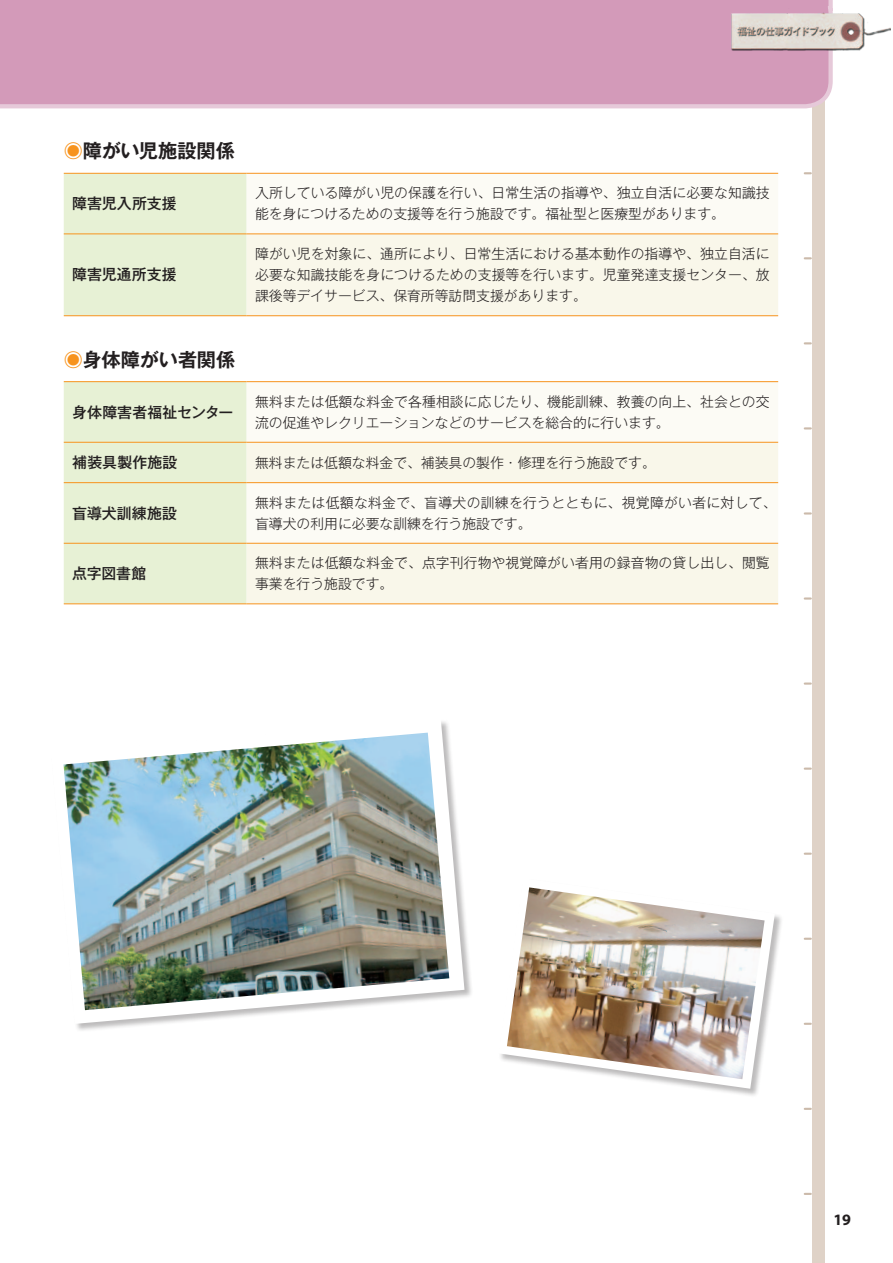
<style>
.page{position:relative;width:893px;height:1263px;background:#fff}
.page>*{position:absolute;margin:0;border:0;box-sizing:border-box;transform-origin:0 0}
.t1{font:700 19.2px "Gothic MB101 Pro De";color:#231f20}
.t2{font:700 15.9px "Myriad Pro";color:#231f20}
.t3{font:500 14.85px "Gothic MB101 Pro";letter-spacing:.005em;color:#231f20}
.t4{font:300 13.8px/21.3px "Gothic MB101 Pro";letter-spacing:.005em;color:#231f20}
.s1{color:#f7931d}
</style>
<div class="page">
<svg style="left:805px;top:1023px;width:6px;height:2px"></svg>
<svg style="left:805px;top:938px;width:6px;height:2px"></svg>
<svg style="left:805px;top:853px;width:6px;height:2px"></svg>
<svg style="left:805px;top:767px;width:6px;height:3px"></svg>
<svg style="left:805px;top:682px;width:6px;height:3px"></svg>
<svg style="left:805px;top:597px;width:6px;height:3px"></svg>
<svg style="left:805px;top:512px;width:6px;height:2px"></svg>
<svg style="left:805px;top:427px;width:6px;height:2px"></svg>
<svg style="left:805px;top:342px;width:6px;height:2px"></svg>
<svg style="left:805px;top:257px;width:6px;height:2px"></svg>
<svg style="left:805px;top:172px;width:6px;height:2px"></svg>
<div style="left:812px;top:85px;width:13px;height:1178px;background:#dfd2c7"></div>
<svg style="left:805px;top:1108px;width:6px;height:2px"></svg>
<svg style="left:805px;top:1193px;width:6px;height:2px"></svg>
<div style="left:0;top:0;width:833px;height:109px;background:#d39ab9"></div>
<svg style="left:64px;top:174px;width:183px;height:429px;fill:#e7f1d5"></svg>
<svg style="left:247px;top:234px;width:531px;height:369px;fill:#fbf7ea"></svg>
<hr style="left:64px;top:543px;width:183px;height:1px;background:#f7931d">
<hr style="left:247px;top:543px;width:531px;height:1px;background:#f7931d">
<hr style="left:64px;top:603px;width:183px;height:1px;background:#f7931d">
<hr style="left:247px;top:603px;width:531px;height:1px;background:#f7931d">
<hr style="left:64px;top:173px;width:183px;height:1px;background:#f7931d">
<hr style="left:247px;top:173px;width:531px;height:1px;background:#f7931d">
<hr style="left:64px;top:233px;width:183px;height:1px;background:#f7931d">
<hr style="left:247px;top:233px;width:531px;height:1px;background:#f7931d">
<hr style="left:64px;top:315px;width:183px;height:1px;background:#f7931d">
<hr style="left:247px;top:315px;width:531px;height:1px;background:#f7931d">
<hr style="left:64px;top:381px;width:183px;height:1px;background:#f7931d">
<hr style="left:247px;top:381px;width:531px;height:1px;background:#f7931d">
<hr style="left:64px;top:442px;width:183px;height:1px;background:#f7931d">
<hr style="left:247px;top:442px;width:531px;height:1px;background:#f7931d">
<hr style="left:64px;top:482px;width:183px;height:1px;background:#f7931d">
<hr style="left:247px;top:482px;width:531px;height:1px;background:#f7931d">
<div style="left:498px;top:878px;width:285px;height:219px;background:#231f20;opacity:.3"></div>
<svg style="left:498px;top:878px;width:277px;height:211px"></svg>
<img style="left:507px;top:887px;width:258px;height:192px">
<div style="left:51px;top:718px;width:422px;height:314px;background:#231f20;opacity:.3"></div>
<svg style="left:51px;top:719px;width:413px;height:305px"></svg>
<img style="left:63px;top:733px;width:386px;height:277px">
<img style="left:728px;top:8px;width:163px;height:47px">
<h1 class="t1" style="left:64px;top:135px;width:173px"><span class="s1">◉</span>障がい児施設関係</h1>
<p class="t3" style="left:72px;top:191px;width:106px">障害児入所支援</p>
<p class="t4" style="left:255px;top:180px;width:516px">入所している障がい児の保護を行い、日常生活の指導や、独立自活に必要な知識技能を身につけるための支援等を行う施設です。福祉型と医療型があります。</p>
<p class="t3" style="left:72px;top:262px;width:106px">障害児通所支援</p>
<p class="t4" style="left:255px;top:241px;width:516px;text-align:justify">障がい児を対象に、通所により、日常生活における基本動作の指導や、独立自活に必要な知識技能を身につけるための支援等を行います。児童発達支援センター、放課後等デイサービス、保育所等訪問支援があります。</p>
<h1 class="t1" style="left:64px;top:343px;width:173px"><span class="s1">◉</span>身体障がい者関係</h1>
<p class="t3" style="left:72px;top:400px;width:163px">身体障害者福祉センター</p>
<p class="t4" style="left:255px;top:389px;width:516px">無料または低額な料金で各種相談に応じたり、機能訓練、教養の向上、社会との交流の促進やレクリエーションなどのサービスを総合的に行います。</p>
<p class="t3" style="left:72px;top:450px;width:107px">補装具製作施設</p>
<p class="t4" style="left:255px;top:450px;width:402px">無料または低額な料金で、補装具の製作・修理を行う施設です。</p>
<p class="t3" style="left:72px;top:501px;width:106px">盲導犬訓練施設</p>
<p class="t4" style="left:255px;top:490px;width:523px">無料または低額な料金で、盲導犬の訓練を行うとともに、視覚障がい者に対して、盲導犬の利用に必要な訓練を行う施設です。</p>
<p class="t3" style="left:72px;top:561px;width:76px">点字図書館</p>
<p class="t4" style="left:255px;top:550px;width:516px">無料または低額な料金で、点字刊行物や視覚障がい者用の録音物の貸し出し、閲覧事業を行う施設です。</p>
<p class="t2" style="left:833px;top:1209px;width:19px">19</p>
</div>
